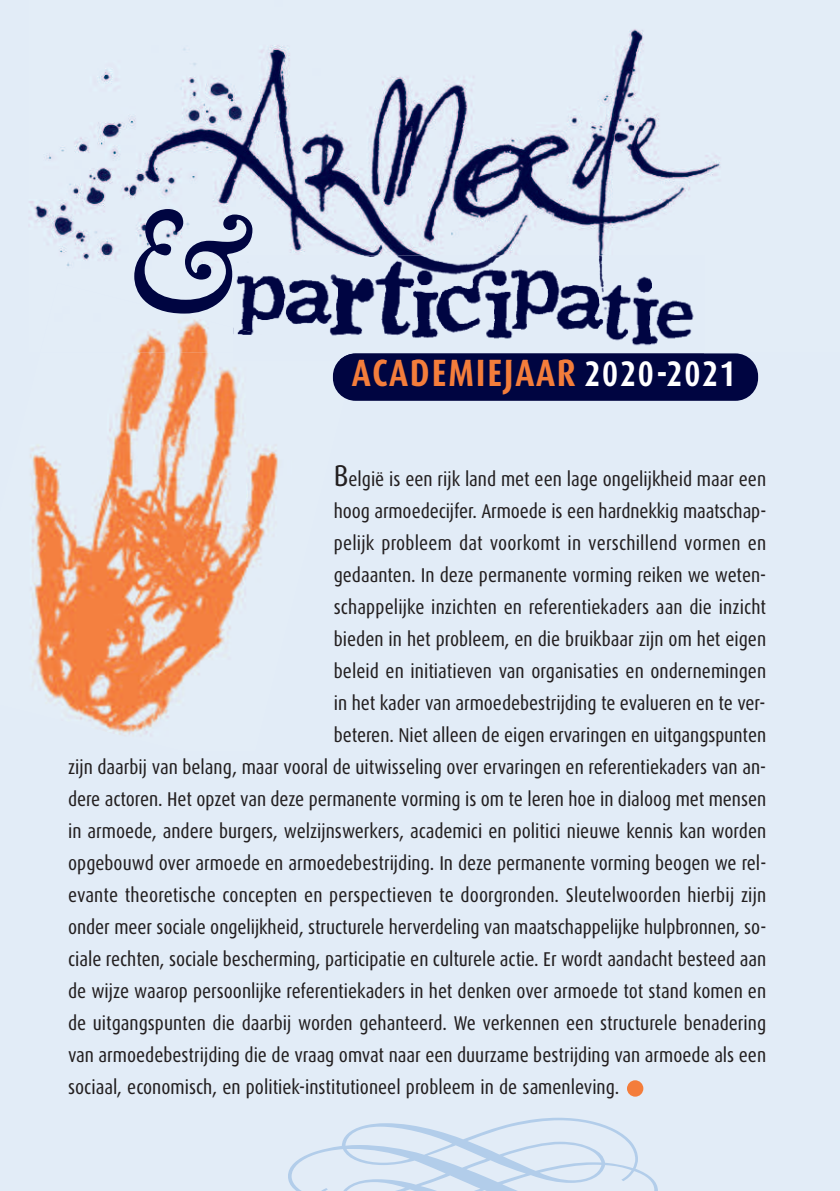
<style>
.page{position:relative;width:840px;height:1191px;background:#fff}
.page>*{position:absolute;margin:0;border:0;box-sizing:border-box;transform-origin:0 0}
.t1{font:italic 600 144px "Adobe Caslon Pro";color:#000541}
.t2{font:700 38px "Dax Condensed";letter-spacing:.05em;color:#f47d3b}
.t3{font:20px "Dax Condensed";color:#231f20}
.s1{font-size:35.6px;color:#fff}
.s2{font-size:30px}
</style>
<div class="page">
<div style="left:0;top:0;width:839px;height:1191px;background:#e2ecf7"></div>
<img style="left:30px;top:353px;width:321px;height:382px">
<svg style="left:288px;top:1117px;width:369px;height:74px"></svg>
<img style="left:30px;top:29px;width:690px;height:246px">
<img style="left:134px;top:319px;width:75px;height:34px">
<div style="left:333px;top:353px;width:424px;height:48px;background:#000541;border-radius:23px"></div>
<img style="left:233px;top:353px;width:106px;height:7px">
<img style="left:233px;top:255px;width:470px;height:91px">
<img style="left:233px;top:328px;width:99px;height:18px">
<img style="left:339px;top:353px;width:364px;height:7px">
<img style="left:358px;top:359px;width:190px;height:1px">
<svg style="left:559px;top:359px;width:12px;height:1px"></svg>
<h1 class="t1" style="left:121px;top:211px;width:123px">&amp;</h1>
<h2 class="t2" style="left:352px;top:356px;width:385px">ACADEMIEJAAR <span class="s1">2020-2021</span></h2>
<p class="t3" style="left:333px;top:470px;width:433px"><span class="s2">B</span>elgië is een rijk land met een lage ongelijkheid maar een</p>
<p class="t3" style="left:333px;top:502px;width:434px">hoog armoedecijfer. Armoede is een hardnekkig maatschap-</p>
<p class="t3" style="left:333px;top:534px;width:433px">pelijk probleem dat voorkomt in verschillend vormen en</p>
<p class="t3" style="left:333px;top:566px;width:433px">gedaanten. In deze permanente vorming reiken we weten-</p>
<p class="t3" style="left:333px;top:598px;width:433px">schappelijke inzichten en referentiekaders aan die inzicht</p>
<p class="t3" style="left:333px;top:630px;width:433px">bieden in het probleem, en die bruikbaar zijn om het eigen</p>
<p class="t3" style="left:333px;top:662px;width:433px">beleid en initiatieven van organisaties en ondernemingen</p>
<p class="t3" style="left:333px;top:694px;width:433px">in het kader van armoedebestrijding te evalueren en te ver-</p>
<p class="t3" style="left:333px;top:726px;width:433px">beteren. Niet alleen de eigen ervaringen en uitgangspunten</p>
<p class="t3" style="left:68px;top:758px;width:699px">zijn daarbij van belang, maar vooral de uitwisseling over ervaringen en referentiekaders van an-</p>
<p class="t3" style="left:68px;top:790px;width:699px">dere actoren. Het opzet van deze permanente vorming is om te leren hoe in dialoog met mensen</p>
<p class="t3" style="left:68px;top:822px;width:699px">in armoede, andere burgers, welzijnswerkers, academici en politici nieuwe kennis kan worden</p>
<p class="t3" style="left:68px;top:854px;width:699px">opgebouwd over armoede en armoedebestrijding. In deze permanente vorming beogen we rel-</p>
<p class="t3" style="left:68px;top:886px;width:699px">evante theoretische concepten en perspectieven te doorgronden. Sleutelwoorden hierbij zijn</p>
<p class="t3" style="left:68px;top:918px;width:699px">onder meer sociale ongelijkheid, structurele herverdeling van maatschappelijke hulpbronnen, so-</p>
<p class="t3" style="left:68px;top:950px;width:699px">ciale rechten, sociale bescherming, participatie en culturele actie. Er wordt aandacht besteed aan</p>
<p class="t3" style="left:68px;top:982px;width:699px">de wijze waarop persoonlijke referentiekaders in het denken over armoede tot stand komen en</p>
<p class="t3" style="left:68px;top:1014px;width:699px">de uitgangspunten die daarbij worden gehanteerd. We verkennen een structurele benadering</p>
<p class="t3" style="left:68px;top:1046px;width:699px">van armoedebestrijding die de vraag omvat naar een duurzame bestrijding van armoede als een</p>
<p class="t3" style="left:68px;top:1078px;width:552px">sociaal, economisch, en politiek-institutioneel probleem in de samenleving.</p>
</div>
